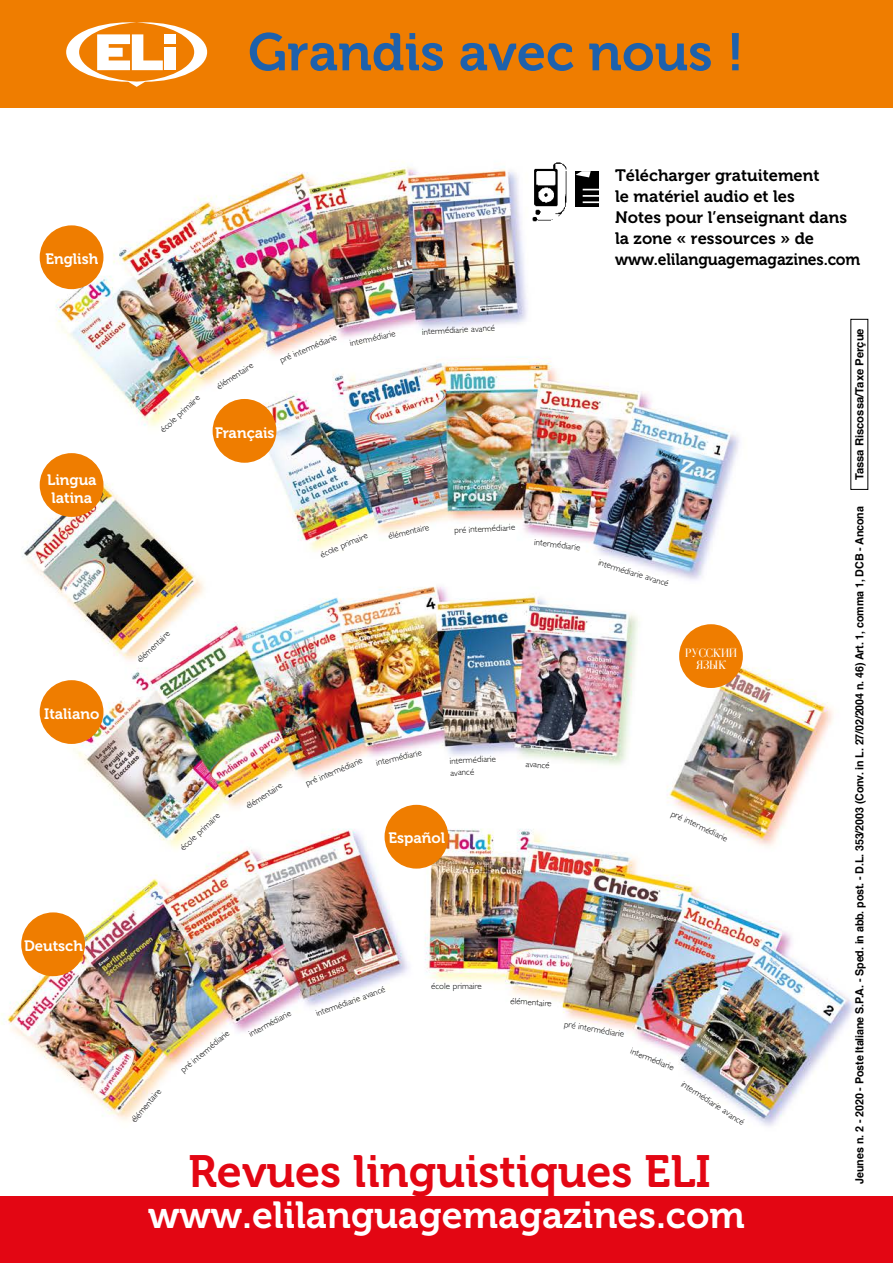
<style>
.page{position:relative;width:893px;height:1263px;background:#fff}
.page>*{position:absolute;margin:0;border:0;box-sizing:border-box;transform-origin:0 0}
.t1{font:52.5px "Museo 700";color:#1e61ac}
.t2{font:45px "Museo 700";color:#e30613}
.t3{font:37.5px "Museo 700";color:#fff}
.t4{font:16.5px/21px "Museo 700";color:#000}
.t5{font:15px/18px "Museo 700";color:#fff}
.t6{font:700 11.25px "Helvetica";letter-spacing:-.01em;color:#000;scale:.95 1}
.t7{font:700 11.25px "Helvetica";letter-spacing:-.01em;color:#000}
.t8{font:11.25px/11.2px "Cyrillic";color:#fff;text-align:center}
.t9{font:300 9px/12px "Gill Sans";color:#000}
</style>
<div class="page">
<img style="left:0;top:107px;width:871px;height:1019px">
<div style="left:0;top:0;width:893px;height:107px;background:#ef7d00"></div>
<svg style="left:66px;top:22px;width:141px;height:65px"></svg>
<div style="left:0;top:1196px;width:893px;height:67px;background:#e30613"></div>
<div style="left:40px;top:225px;width:63px;height:64px;background:#ef7d00;border-radius:50%"></div>
<div style="left:213px;top:399px;width:63px;height:64px;background:#ef7d00;border-radius:50%"></div>
<div style="left:40px;top:453px;width:63px;height:64px;background:#ef7d00;border-radius:50%"></div>
<div style="left:40px;top:680px;width:63px;height:64px;background:#ef7d00;border-radius:50%"></div>
<div style="left:679px;top:624px;width:64px;height:64px;background:#ef7d00;border-radius:50%"></div>
<div style="left:21px;top:912px;width:64px;height:64px;background:#ef7d00;border-radius:50%"></div>
<div style="left:385px;top:805px;width:63px;height:63px;background:#ef7d00;border-radius:50%"></div>
<div style="left:851px;top:319px;width:17px;height:170px;background:#fff"></div>
<img style="left:528px;top:161px;width:47px;height:66px">
<div style="left:575px;top:171px;width:24px;height:36px;background:#000"></div>
<svg style="left:575px;top:171px;width:16px;height:6px"></svg>
<svg style="left:583px;top:189px;width:16px;height:14px"></svg>
<h1 class="t1" style="left:248px;top:23px;width:497px">Grandis avec nous !</h1>
<h3 class="t5" style="left:45px;top:250px;width:54px">English</h3>
<h3 class="t5" style="left:47px;top:471px;width:51px">Lingua latina</h3>
<h3 class="t5" style="left:44px;top:705px;width:57px">Italiano</h3>
<h3 class="t5" style="left:24px;top:937px;width:60px">Deutsch</h3>
<p class="t9" style="left:157px;top:426px;width:52px;rotate:-43deg">école primaire</p>
<p class="t9" style="left:214px;top:382px;width:43px;rotate:-33deg">élémentaire</p>
<p class="t9" style="left:278px;top:354px;width:62px;rotate:-23deg">pré intermédiarie</p>
<p class="t9" style="left:349px;top:337px;width:48px;rotate:-13deg">intermédiarie</p>
<h3 class="t5" style="left:215px;top:424px;width:61px">Français</h3>
<p class="t9" style="left:422px;top:326px;width:75px;rotate:-3deg">intermédiarie avancé</p>
<h3 class="t4" style="left:615px;top:165px;width:247px">Télécharger gratuitement<br>le matériel audio et les<br>Notes pour l’enseignant dans la zone « ressources » de www.elilanguagemagazines.com</h3>
<p class="t7" style="left:850px;top:480px;width:154px;rotate:-90deg">Tassa Riscossa/Taxe Perçue</p>
<p class="t9" style="left:134px;top:656px;width:43px;rotate:-43deg">élémentaire</p>
<p class="t9" style="left:318px;top:549px;width:52px;rotate:-23deg">école primaire</p>
<p class="t9" style="left:387px;top:530px;width:43px;rotate:-13deg">élémentaire</p>
<p class="t9" style="left:454px;top:524px;width:62px;rotate:-3deg">pré intermédiarie</p>
<p class="t9" style="left:535px;top:536px;width:48px;rotate:7deg">intermédiarie</p>
<p class="t9" style="left:600px;top:556px;width:75px;rotate:17deg">intermédiarie avancé</p>
<p class="t8" style="left:685px;top:648px;width:53px">HECCRBQ<br>ZPSR</p>
<p class="t9" style="left:177px;top:844px;width:52px;rotate:-43deg">école primaire</p>
<p class="t9" style="left:243px;top:802px;width:43px;rotate:-33deg">élémentaire</p>
<p class="t9" style="left:304px;top:778px;width:62px;rotate:-23deg">pré intermédiarie</p>
<p class="t9" style="left:375px;top:757px;width:48px;rotate:-13deg">intermédiarie</p>
<p class="t9" style="left:449px;top:755px;width:48px;rotate:-3deg">intermédiarie avancé</p>
<p class="t9" style="left:526px;top:758px;width:26px;rotate:3deg">avancé</p>
<h3 class="t5" style="left:388px;top:829px;width:58px">Español</h3>
<p class="t9" style="left:674px;top:807px;width:63px;rotate:25deg">pré intermédiarie</p>
<p class="t9" style="left:128px;top:1117px;width:43px;rotate:-50deg">élémentaire</p>
<p class="t9" style="left:178px;top:1066px;width:62px;rotate:-40deg">pré intermédiarie</p>
<p class="t9" style="left:247px;top:1029px;width:48px;rotate:-28deg">intermédiarie</p>
<p class="t9" style="left:314px;top:1008px;width:75px;rotate:-20deg">intermédiarie avancé</p>
<p class="t9" style="left:431px;top:979px;width:52px">école primaire</p>
<p class="t9" style="left:511px;top:995px;width:43px;rotate:4deg">élémentaire</p>
<p class="t9" style="left:565px;top:1018px;width:62px;rotate:10deg">pré intermédiarie</p>
<p class="t9" style="left:633px;top:1045px;width:48px;rotate:22deg">intermédiarie</p>
<p class="t9" style="left:685px;top:1078px;width:75px;rotate:33deg">intermédiarie avancé</p>
<h2 class="t2" style="left:188px;top:1146px;width:524px">Revues linguistiques ELI</h2>
<h3 class="t3" style="left:148px;top:1194px;width:598px">www.elilanguagemagazines.com</h3>
<p class="t6" style="left:850px;top:1184px;width:715px;rotate:-90deg">Jeunes n. 2 - 2020 - Poste Italiane S.P.A. - Sped. in abb. post. - D.L. 353/2003 (Conv. in L. 27/02/2004 n. 46) Art. 1, comma 1, DCB - Ancona</p>
</div>
